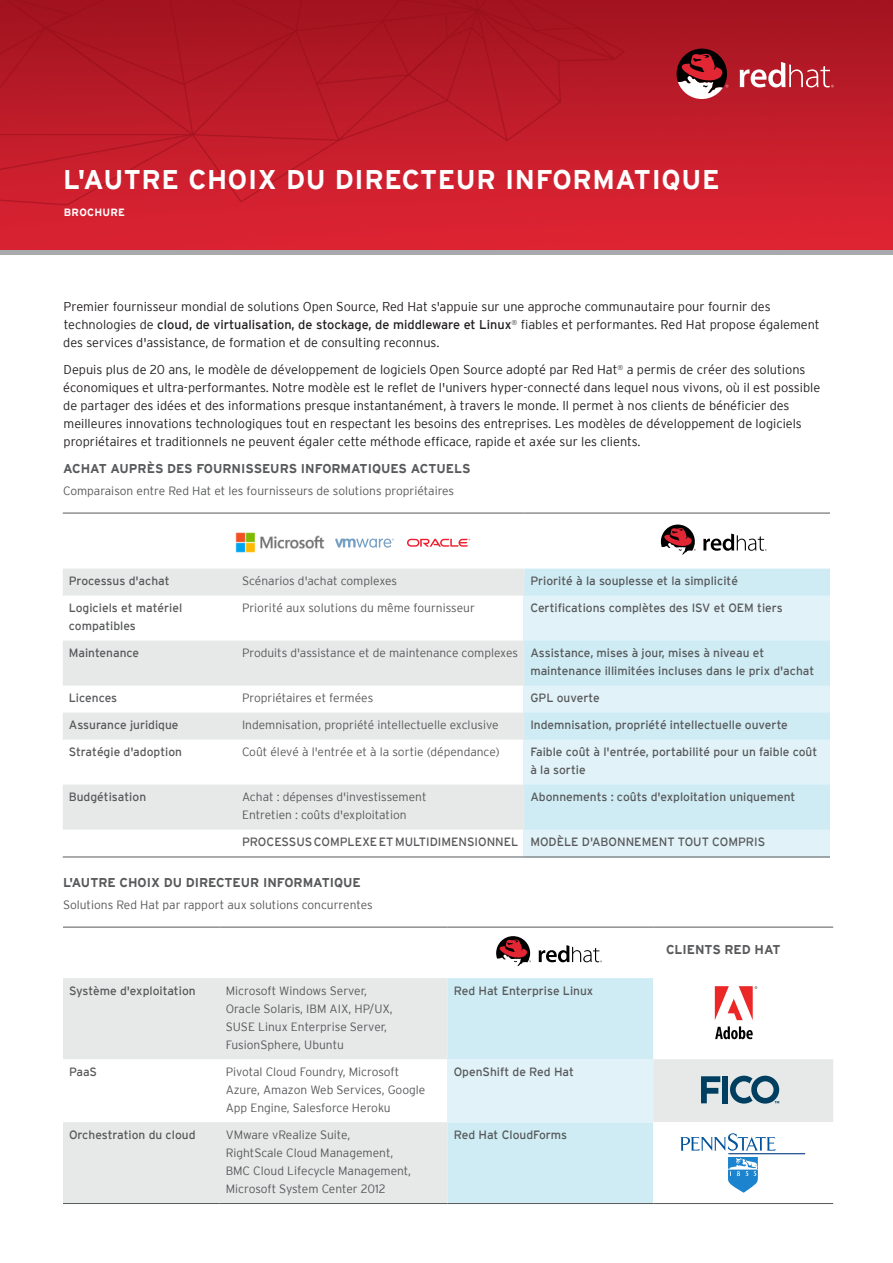
<style>
.page{position:relative;width:893px;height:1263px;background:#fff}
.page>*{position:absolute;margin:0;border:0;box-sizing:border-box;transform-origin:0 0}
.t1{font:700 27px "Interstate";letter-spacing:.025em;color:#fff}
.t2{font:300 12.75px/18px "Interstate";color:#231f20}
.t3{font:700 12.75px "Interstate";color:#58595b}
.t4{font:12px/18px "Interstate";color:#58595b}
.t5{font:300 12px/18px "Interstate";color:#58595b}
.t6{font:700 10.5px "Interstate";letter-spacing:.025em;color:#fff}
.s1{font-weight:400}
.s2{font-weight:300}
</style>
<div class="page">
<img style="left:0;top:0;width:893px;height:250px">
<svg style="left:63px;top:978px;width:385px;height:225px;fill:#e7e8e8"></svg>
<div style="left:448px;top:978px;width:205px;height:225px;background:#cfecf4"></div>
<div style="left:448px;top:1059px;width:205px;height:63px;background:#e1f3f8"></div>
<hr style="left:63px;top:927px;width:157px;height:1px;background:#58595b">
<hr style="left:220px;top:927px;width:228px;height:1px;background:#58595b">
<hr style="left:448px;top:927px;width:205px;height:1px;background:#58595b">
<hr style="left:653px;top:927px;width:180px;height:1px;background:#58595b">
<hr style="left:63px;top:1203px;width:157px;height:1px;background:#58595b">
<hr style="left:220px;top:1203px;width:228px;height:1px;background:#58595b">
<hr style="left:448px;top:1203px;width:205px;height:1px;background:#58595b">
<hr style="left:653px;top:1203px;width:180px;height:1px;background:#58595b">
<svg style="left:539px;top:945px;width:63px;height:17px"></svg>
<svg style="left:496px;top:936px;width:35px;height:31px"></svg>
<svg style="left:653px;top:986px;width:180px;height:207px"></svg>
<hr style="left:728px;top:1153px;width:77px;height:1px;background:#265996">
<div style="left:523px;top:577px;width:307px;height:280px;background:#e1f3f8"></div>
<svg style="left:63px;top:568px;width:461px;height:262px;fill:#e7e8e8"></svg>
<svg style="left:524px;top:568px;width:306px;height:262px;fill:#cfecf4"></svg>
<hr style="left:63px;top:513px;width:173px;height:1px;background:#58595b">
<hr style="left:236px;top:513px;width:288px;height:1px;background:#58595b">
<hr style="left:524px;top:513px;width:306px;height:1px;background:#58595b">
<hr style="left:63px;top:857px;width:173px;height:1px;background:#58595b">
<hr style="left:236px;top:857px;width:288px;height:1px;background:#58595b">
<hr style="left:524px;top:857px;width:306px;height:1px;background:#58595b">
<svg style="left:703px;top:534px;width:64px;height:17px"></svg>
<svg style="left:661px;top:525px;width:35px;height:30px"></svg>
<svg style="left:335px;top:538px;width:59px;height:10px"></svg>
<svg style="left:407px;top:539px;width:63px;height:8px"></svg>
<img style="left:235px;top:533px;width:90px;height:20px">
<svg style="left:740px;top:62px;width:94px;height:25px"></svg>
<svg style="left:677px;top:49px;width:51px;height:50px"></svg>
<div style="left:0;top:250px;width:893px;height:5px;background:#a7a9ac"></div>
<h1 class="t1" style="left:63px;top:164px;width:658px">L'AUTRE CHOIX DU DIRECTEUR INFORMATIQUE</h1>
<p class="t6" style="left:64px;top:206px;width:63px">BROCHURE</p>
<p class="t2" style="left:63px;top:297px;width:758px">Premier fournisseur mondial de solutions Open Source, Red Hat s'appuie sur une approche communautaire pour fournir des technologies de <span class="s1">cloud, de virtualisation, de stockage, de middleware et Linux</span><sup>®</sup> fiables et performantes. Red Hat propose également des services d'assistance, de formation et de consulting reconnus.</p>
<p class="t2" style="left:63px;top:360px;width:758px">Depuis plus de 20 ans, le modèle de développement de logiciels Open Source adopté par Red Hat<sup>®</sup> a permis de créer des solutions économiques et ultra-performantes. Notre modèle est le reflet de l'univers hyper-connecté dans lequel nous vivons, où il est possible de partager des idées et des informations presque instantanément, à travers le monde. Il permet à nos clients de bénéficier des meilleures innovations technologiques tout en respectant les besoins des entreprises. Les modèles de développement de logiciels propriétaires et traditionnels ne peuvent égaler cette méthode efficace, rapide et axée sur les clients.</p>
<p class="t3" style="left:63px;top:461px;width:409px">ACHAT AUPRÈS DES FOURNISSEURS INFORMATIQUES ACTUELS</p>
<p class="t5" style="left:63px;top:482px;width:393px">Comparaison entre Red Hat et les fournisseurs de solutions propriétaires</p>
<p class="t4" style="left:69px;top:572px;width:102px">Processus d'achat</p>
<p class="t5" style="left:242px;top:572px;width:157px">Scénarios d'achat complexes</p>
<p class="t4" style="left:530px;top:572px;width:209px">Priorité à la souplesse et la simplicité</p>
<p class="t4" style="left:69px;top:599px;width:115px">Logiciels et matériel compatibles</p>
<p class="t5" style="left:242px;top:599px;width:234px">Priorité aux solutions du même fournisseur</p>
<p class="t4" style="left:530px;top:599px;width:254px">Certifications complètes des ISV et OEM tiers</p>
<p class="t4" style="left:69px;top:644px;width:72px">Maintenance</p>
<p class="t4" style="left:530px;top:644px;width:285px;text-indent:-288px"><span class="s2">Produits d'assistance et de maintenance complexes</span> Assistance, mises à jour, mises à niveau et maintenance illimitées incluses dans le prix d'achat</p>
<p class="t4" style="left:69px;top:689px;width:50px">Licences</p>
<p class="t5" style="left:242px;top:689px;width:133px">Propriétaires et fermées</p>
<p class="t4" style="left:530px;top:689px;width:71px">GPL ouverte</p>
<p class="t4" style="left:69px;top:716px;width:111px">Assurance juridique</p>
<p class="t5" style="left:242px;top:716px;width:258px">Indemnisation, propriété intellectuelle exclusive</p>
<p class="t4" style="left:530px;top:716px;width:259px">Indemnisation, propriété intellectuelle ouverte</p>
<p class="t4" style="left:69px;top:743px;width:115px">Stratégie d'adoption</p>
<p class="t5" style="left:242px;top:743px;width:259px">Coût élevé à l'entrée et à la sortie (dépendance)</p>
<p class="t4" style="left:530px;top:743px;width:288px">Faible coût à l'entrée, portabilité pour un faible coût à la sortie</p>
<p class="t4" style="left:69px;top:788px;width:79px">Budgétisation</p>
<p class="t5" style="left:242px;top:788px;width:186px">Achat : dépenses d'investissement<br>Entretien : coûts d'exploitation</p>
<p class="t4" style="left:530px;top:788px;width:266px">Abonnements : coûts d'exploitation uniquement</p>
<p class="t4" style="left:242px;top:833px;width:525px">PROCESSUS COMPLEXE ET MULTIDIMENSIONNEL MODÈLE D'ABONNEMENT TOUT COMPRIS</p>
<p class="t3" style="left:63px;top:875px;width:299px">L'AUTRE CHOIX DU DIRECTEUR INFORMATIQUE</p>
<p class="t5" style="left:63px;top:896px;width:311px">Solutions Red Hat par rapport aux solutions concurrentes</p>
<p class="t4" style="left:69px;top:981px;width:128px">Système d'exploitation</p>
<p class="t5" style="left:226px;top:981px;width:169px">Microsoft Windows Server,<br>Oracle Solaris, IBM AIX, HP/UX,<br>SUSE Linux Enterprise Server,<br>FusionSphere, Ubuntu</p>
<p class="t4" style="left:454px;top:981px;width:141px">Red Hat Enterprise Linux</p>
<p class="t4" style="left:69px;top:1062px;width:30px">PaaS</p>
<p class="t5" style="left:226px;top:1062px;width:201px">Pivotal Cloud Foundry, Microsoft<br>Azure, Amazon Web Services, Google<br>App Engine, Salesforce Heroku</p>
<p class="t4" style="left:454px;top:1062px;width:122px">OpenShift de Red Hat</p>
<p class="t4" style="left:69px;top:1125px;width:128px">Orchestration du cloud</p>
<p class="t5" style="left:226px;top:1125px;width:187px">VMware vRealize Suite,<br>RightScale Cloud Management,<br>BMC Cloud Lifecycle Management,<br>Microsoft System Center 2012</p>
<p class="t4" style="left:454px;top:1125px;width:115px">Red Hat CloudForms</p>
<p class="t3" style="left:666px;top:942px;width:116px">CLIENTS RED HAT</p>
</div>
